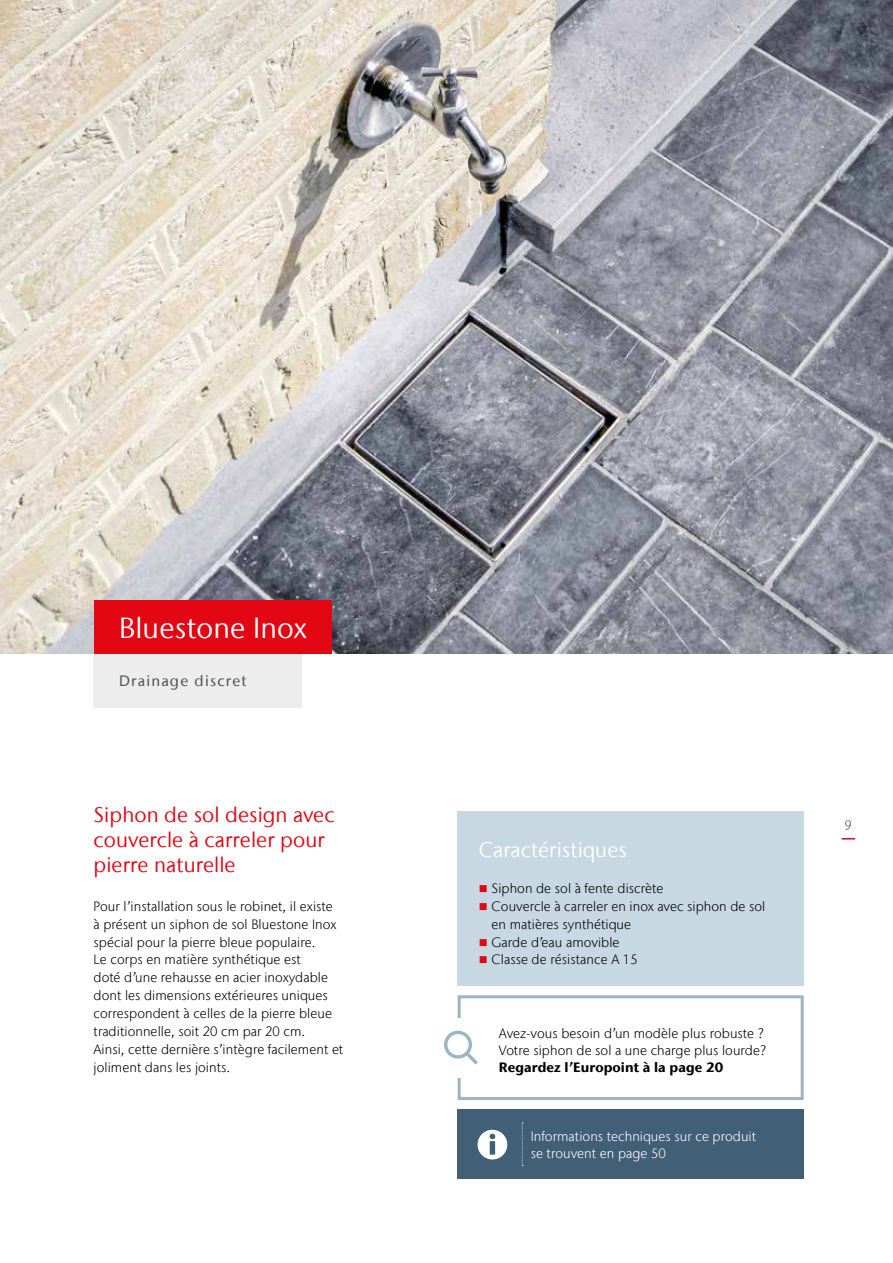
<style>
.page{position:relative;width:893px;height:1263px;background:#fff}
.page>*{position:absolute;margin:0;border:0;box-sizing:border-box;transform-origin:0 0}
.t1{font:28.95px "Stone Sans IIITC Com";letter-spacing:.01em;color:#fff}
.t2{font:21px/25.2px "Stone Sans IIITC Com";letter-spacing:.005em;color:#e30613}
.t3{font:21px "Stone Sans IIITC Com";letter-spacing:.005em;color:#fff}
.t4{font:500 15px "Stone Sans IIITC Com";letter-spacing:.08em;color:#575756}
.t5{font:300 13.5px/17.9px "Stone Sans IIITC Com";letter-spacing:.005em;color:#000}
.t6{font:300 13.5px/17px "Stone Sans IIITC Com";letter-spacing:.005em;color:#fff}
.t7{font:700 13.5px "Stone Sans IIITC Com";letter-spacing:.005em;color:#000}
.t8{font:300 13.5px "Stone Sans IIITC Com";color:#575756}
.s1{color:#e30613}
</style>
<div class="page">
<img style="left:0;top:0;width:893px;height:654px">
<div style="left:94px;top:654px;width:208px;height:53px;background:#ededed"></div>
<div style="left:458px;top:1109px;width:346px;height:70px;background:#415f77"></div>
<svg style="left:522px;top:1122px;width:1px;height:44px"></svg>
<svg style="left:477px;top:1130px;width:30px;height:29px"></svg>
<div style="left:458px;top:995px;width:346px;height:105px;border:3px solid #9db5c3"></div>
<div style="left:436px;top:1018px;width:50px;height:59px;background:#fff"></div>
<svg style="left:444px;top:1030px;width:34px;height:35px"></svg>
<div style="left:94px;top:600px;width:237px;height:54px;background:#e30613"></div>
<div style="left:458px;top:811px;width:346px;height:175px;background:#c7d8e2"></div>
<svg style="left:842px;top:838px;width:13px;height:1px"></svg>
<h1 class="t1" style="left:119px;top:610px;width:189px">Bluestone Inox</h1>
<p class="t4" style="left:119px;top:671px;width:129px">Drainage discret</p>
<h2 class="t2" style="left:94px;top:801px;width:243px">Siphon de sol design avec couvercle à carreler pour pierre naturelle</h2>
<p class="t5" style="left:94px;top:897px;width:251px">Pour l’installation sous le robinet, il existe<br>à présent un siphon de sol Bluestone Inox spécial pour la pierre bleue populaire.<br>Le corps en matière synthétique est<br>doté d’une rehausse en acier inoxydable dont les dimensions extérieures uniques correspondent à celles de la pierre bleue traditionnelle, soit 20 cm par 20 cm.<br>Ainsi, cette dernière s’intègre facilement et joliment dans les joints.</p>
<h2 class="t3" style="left:479px;top:837px;width:150px">Caractéristiques</h2>
<p class="t5" style="left:479px;top:879px;width:186px"><span class="s1">■</span> Siphon de sol à fente discrète</p>
<p class="t5" style="left:492px;top:897px;width:275px;text-indent:-13px"><span class="s1">■</span> Couvercle à carreler en inox avec siphon de sol en matières synthétique</p>
<p class="t5" style="left:479px;top:933px;width:142px"><span class="s1">■</span> Garde d’eau amovible</p>
<p class="t5" style="left:479px;top:951px;width:160px"><span class="s1">■</span> Classe de résistance A 15</p>
<p class="t5" style="left:499px;top:1024px;width:269px;line-height:17px">Avez-vous besoin d’un modèle plus robuste ?<br>Votre siphon de sol a une charge plus lourde?</p>
<p class="t7" style="left:499px;top:1058px;width:226px">Regardez l’Europoint à la page 20</p>
<p class="t6" style="left:531px;top:1127px;width:227px">Informations techniques sur ce produit se trouvent en page 50</p>
<p class="t8" style="left:845px;top:816px;width:9px">9</p>
</div>
